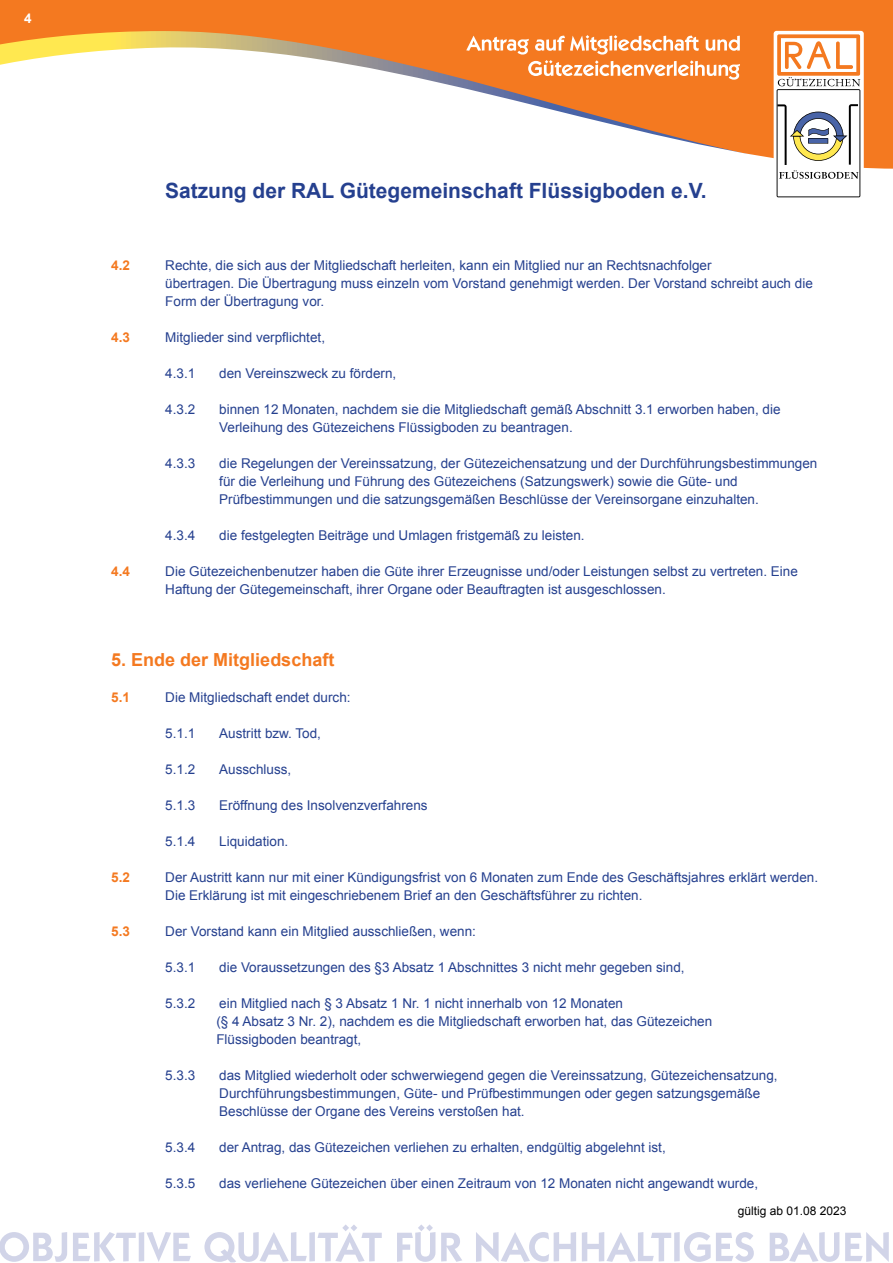
<style>
.page{position:relative;width:893px;height:1263px;background:#fff}
.page>*{position:absolute;margin:0;border:0;box-sizing:border-box;transform-origin:0 0}
.t1{font:700 21px "Arial";color:#25408f}
.t2{font:700 18px "Arial";color:#f47920}
.t3{font:13.5px/18px "Arial";color:#25408f}
.t4{font:700 13.5px "Arial";color:#f47920}
.t5{font:700 13.5px "Arial";color:#fff}
.t6{font:12px "Arial";color:#000}
</style>
<div class="page">
<div style="left:0;top:0;width:893px;height:186px;background:#f47920"></div>
<svg style="left:22px;top:31px;width:753px;height:10px"></svg>
<svg style="left:0;top:41px;width:893px;height:145px;fill:#fff"></svg>
<svg style="left:774px;top:31px;width:90px;height:170px;fill:#fff"></svg>
<svg style="left:777px;top:34px;width:83px;height:163px;background:#e0d3c8"></svg>
<svg style="left:466px;top:35px;width:274px;height:45px"></svg>
<svg style="left:0;top:1232px;width:67px;height:30px"></svg>
<svg style="left:73px;top:1232px;width:118px;height:30px"></svg>
<svg style="left:204px;top:1224px;width:178px;height:38px"></svg>
<svg style="left:397px;top:1224px;width:38px;height:38px"></svg>
<svg style="left:441px;top:1233px;width:21px;height:29px"></svg>
<svg style="left:476px;top:1232px;width:100px;height:30px"></svg>
<svg style="left:582px;top:1232px;width:172px;height:30px"></svg>
<svg style="left:770px;top:1232px;width:69px;height:30px"></svg>
<svg style="left:845px;top:1232px;width:44px;height:30px"></svg>
<p class="t5" style="left:24px;top:10px;width:9px">4</p>
<h1 class="t1" style="left:165px;top:177px;width:543px">Satzung der RAL Gütegemeinschaft Flüssigboden e.V.</h1>
<p class="t4" style="left:111px;top:256px;width:20px">4.2</p>
<p class="t3" style="left:165px;top:256px;width:649px">Rechte, die sich aus der Mitgliedschaft herleiten, kann ein Mitglied nur an Rechtsnachfolger<br>übertragen. Die Übertragung muss einzeln vom Vorstand genehmigt werden. Der Vorstand schreibt auch die<br>Form der Übertragung vor.</p>
<p class="t4" style="left:111px;top:328px;width:20px">4.3</p>
<p class="t3" style="left:165px;top:328px;width:161px">Mitglieder sind verpflichtet,</p>
<p class="t3" style="left:165px;top:364px;width:32px">4.3.1</p>
<p class="t3" style="left:219px;top:364px;width:179px">den Vereinszweck zu fördern,</p>
<p class="t3" style="left:165px;top:400px;width:32px">4.3.2</p>
<p class="t3" style="left:219px;top:400px;width:563px">binnen 12 Monaten, nachdem sie die Mitgliedschaft gemäß Abschnitt 3.1 erworben haben, die<br>Verleihung des Gütezeichens Flüssigboden zu beantragen.</p>
<p class="t3" style="left:165px;top:454px;width:32px">4.3.3</p>
<p class="t3" style="left:219px;top:454px;width:600px">die Regelungen der Vereinssatzung, der Gütezeichensatzung und der Durchführungsbestimmungen für die Verleihung und Führung des Gütezeichens (Satzungswerk) sowie die Güte- und<br>Prüfbestimmungen und die satzungsgemäßen Beschlüsse der Vereinsorgane einzuhalten.</p>
<p class="t3" style="left:165px;top:526px;width:32px">4.3.4</p>
<p class="t3" style="left:219px;top:526px;width:367px">die festgelegten Beiträge und Umlagen fristgemäß zu leisten.</p>
<p class="t4" style="left:111px;top:562px;width:20px">4.4</p>
<p class="t3" style="left:165px;top:562px;width:634px">Die Gütezeichenbenutzer haben die Güte ihrer Erzeugnisse und/oder Leistungen selbst zu vertreten. Eine<br>Haftung der Gütegemeinschaft, ihrer Organe oder Beauftragten ist ausgeschlossen.</p>
<h2 class="t2" style="left:111px;top:648px;width:225px">5. Ende der Mitgliedschaft</h2>
<p class="t4" style="left:111px;top:688px;width:20px">5.1</p>
<p class="t3" style="left:165px;top:688px;width:187px">Die Mitgliedschaft endet durch:</p>
<p class="t3" style="left:165px;top:724px;width:32px">5.1.1</p>
<p class="t3" style="left:219px;top:724px;width:103px">Austritt bzw. Tod,</p>
<p class="t3" style="left:165px;top:760px;width:32px">5.1.2</p>
<p class="t3" style="left:219px;top:760px;width:74px">Ausschluss,</p>
<p class="t3" style="left:165px;top:796px;width:32px">5.1.3</p>
<p class="t3" style="left:219px;top:796px;width:210px">Eröffnung des Insolvenzverfahrens</p>
<p class="t3" style="left:165px;top:832px;width:32px">5.1.4</p>
<p class="t3" style="left:219px;top:832px;width:71px">Liquidation.</p>
<p class="t4" style="left:111px;top:868px;width:20px">5.2</p>
<p class="t3" style="left:165px;top:868px;width:654px">Der Austritt kann nur mit einer Kündigungsfrist von 6 Monaten zum Ende des Geschäftsjahres erklärt werden.<br>Die Erklärung ist mit eingeschriebenem Brief an den Geschäftsführer zu richten.</p>
<p class="t4" style="left:111px;top:922px;width:20px">5.3</p>
<p class="t3" style="left:165px;top:922px;width:312px">Der Vorstand kann ein Mitglied ausschließen, wenn:</p>
<p class="t3" style="left:165px;top:958px;width:32px">5.3.1</p>
<p class="t3" style="left:219px;top:958px;width:467px">die Voraussetzungen des §3 Absatz 1 Abschnittes 3 nicht mehr gegeben sind,</p>
<p class="t3" style="left:165px;top:994px;width:32px">5.3.2</p>
<p class="t3" style="left:216px;top:994px;width:497px">ein Mitglied nach § 3 Absatz 1 Nr. 1 nicht innerhalb von 12 Monaten<br>(§ 4 Absatz 3 Nr. 2), nachdem es die Mitgliedschaft erworben hat, das Gütezeichen<br>Flüssigboden beantragt,</p>
<p class="t3" style="left:165px;top:1066px;width:32px">5.3.3</p>
<p class="t3" style="left:219px;top:1066px;width:560px">das Mitglied wiederholt oder schwerwiegend gegen die Vereinssatzung, Gütezeichensatzung,<br>Durchführungsbestimmungen, Güte- und Prüfbestimmungen oder gegen satzungsgemäße<br>Beschlüsse der Organe des Vereins verstoßen hat.</p>
<p class="t3" style="left:165px;top:1138px;width:32px">5.3.4</p>
<p class="t3" style="left:219px;top:1138px;width:448px">der Antrag, das Gütezeichen verliehen zu erhalten, endgültig abgelehnt ist,</p>
<p class="t3" style="left:165px;top:1174px;width:32px">5.3.5</p>
<p class="t3" style="left:219px;top:1174px;width:540px">das verliehene Gütezeichen über einen Zeitraum von 12 Monaten nicht angewandt wurde,</p>
<p class="t6" style="left:738px;top:1203px;width:110px">gültig ab 01.08 2023</p>
</div>
